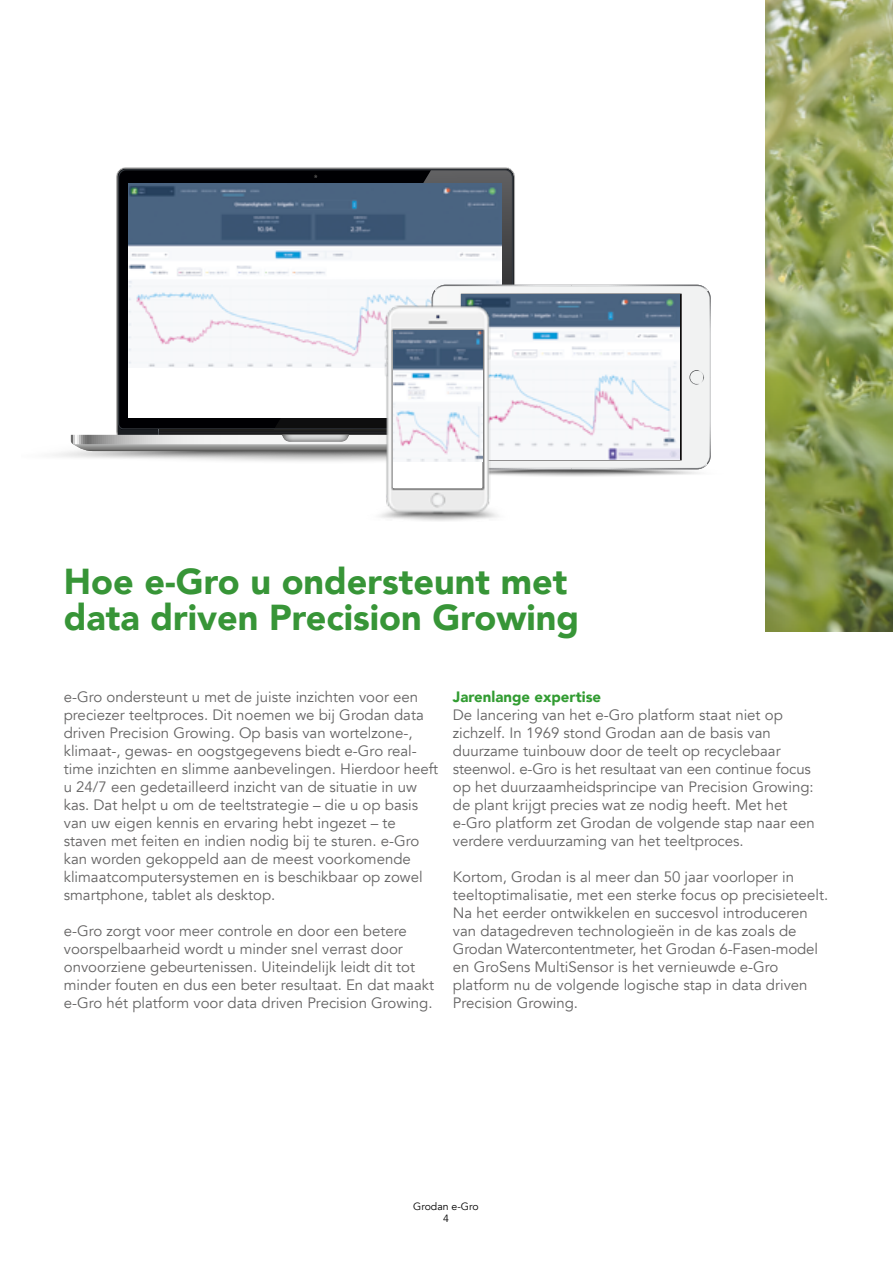
<style>
.page{position:relative;width:893px;height:1263px;background:#fff}
.page>*{position:absolute;margin:0;border:0;box-sizing:border-box;transform-origin:0 0}
.t1{font:900 36px/36px "Avenir";color:#379537}
.t2{font:15px/18px "Avenir";color:#646363}
.t3{font:900 15px "Avenir";color:#329c32}
.t4{font:10.5px/12.6px "Avenir";color:#000;text-align:center}
</style>
<div class="page">
<img style="left:765px;top:0;width:128px;height:631px">
<svg style="left:118px;top:169px;width:395px;height:116px;background:#090a0d"></svg>
<svg style="left:275px;top:170px;width:237px;height:115px;background:#2e2e31"></svg>
<svg style="left:506px;top:169px;width:7px;height:5px"></svg>
<img style="left:128px;top:183px;width:373px;height:102px">
<svg style="left:53px;top:285px;width:658px;height:192px"></svg>
<img style="left:462px;top:294px;width:218px;height:166px">
<img style="left:366px;top:305px;width:145px;height:216px">
<div style="left:393px;top:330px;width:89px;height:158px;background:#fff"></div>
<img style="left:393px;top:330px;width:89px;height:132px">
<h1 class="t1" style="left:64px;top:563px;width:517px">Hoe e-Gro u ondersteunt met data driven Precision Growing</h1>
<p class="t2" style="left:64px;top:688px;width:376px">e-Gro ondersteunt u met de juiste inzichten voor een preciezer teeltproces. Dit noemen we bij Grodan data driven Precision Growing. Op basis van wortelzone-, klimaat-, gewas- en oogstgegevens biedt e-Gro real&shy;time inzichten en slimme aanbevelingen. Hierdoor heeft u 24/7 een gedetailleerd inzicht van de situatie in uw kas. Dat helpt u om de teeltstrategie – die u op basis van uw eigen kennis en ervaring hebt ingezet – te staven met feiten en indien nodig bij te sturen. e-Gro kan worden gekoppeld aan de meest voorkomende klimaatcomputersystemen en is beschikbaar op zowel smartphone, tablet als desktop.</p>
<p class="t2" style="left:64px;top:922px;width:372px">e-Gro zorgt voor meer controle en door een betere voorspelbaarheid wordt u minder snel verrast door onvoorziene gebeurtenissen. Uiteindelijk leidt dit tot minder fouten en dus een beter resultaat. En dat maakt e-Gro hét platform voor data driven Precision Growing.</p>
<p class="t3" style="left:453px;top:684px;width:150px">Jarenlange expertise</p>
<p class="t2" style="left:453px;top:706px;width:363px">De lancering van het e-Gro platform staat niet op zichzelf. In 1969 stond Grodan aan de basis van duurzame tuinbouw door de teelt op recyclebaar steenwol. e-Gro is het resultaat van een continue focus op het duurzaamheidsprincipe van Precision Growing: de plant krijgt precies wat ze nodig heeft. Met het e-Gro platform zet Grodan de volgende stap naar een verdere verduurzaming van het teeltproces.</p>
<p class="t2" style="left:453px;top:868px;width:377px">Kortom, Grodan is al meer dan 50 jaar voorloper in teeltoptimalisatie, met een sterke focus op precisieteelt.<br>Na het eerder ontwikkelen en succesvol introduceren van datagedreven technologieën in de kas zoals de Grodan Watercontentmeter, het Grodan 6-Fasen-model en GroSens MultiSensor is het vernieuwde e-Gro platform nu de volgende logische stap in data driven Precision Growing.</p>
<p class="t4" style="left:413px;top:1200px;width:67px">Grodan e-Gro<br>4</p>
</div>
